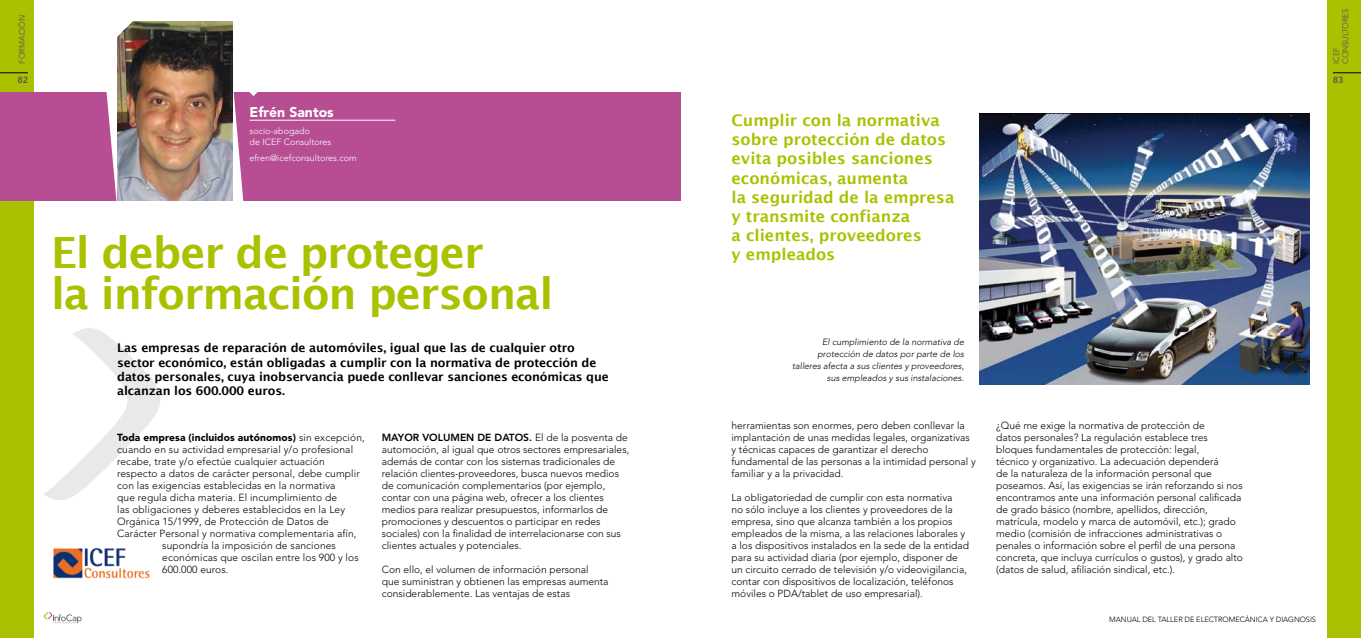
<style>
.page{position:relative;width:1361px;height:638px;background:#fff}
.page>*{position:absolute;margin:0;border:0;box-sizing:border-box;transform-origin:0 0}
.t1{font:600 43px/41px "Lucida Sans";letter-spacing:-.025em;color:#aac100}
.t2{font:600 16px/19.2px "Lucida Sans";color:#aac100}
.t3{font:900 14px "Avenir";color:#fff}
.t4{font:600 12px/14.4px "Lucida Sans";letter-spacing:-.01em;color:#000}
.t5{font:300 10.2px/12px "Avenir";color:#000}
.t6{font:900 10.2px "Avenir";letter-spacing:.01em;color:#000}
.t7{font:italic 300 9px/12px "Avenir";color:#000;text-align:right}
.t8{font:300 9px/11px "Avenir";color:#fff}
.t9{font:800 9px "Avenir";color:#58585a}
.t10{font:8px/9px "Avenir";letter-spacing:-.025em;color:#58585a}
.t11{font:8px "Avenir";color:#58585a}
.t12{font:300 7.5px "Avenir";letter-spacing:-.01em;color:#000}
.s1{font-weight:300}
.s2{font-weight:800}
</style>
<div class="page">
<div style="left:0;top:0;width:34px;height:638px;background:#aac100"></div>
<svg style="left:0;top:73px;width:28px;height:1px"></svg>
<svg style="left:44px;top:612px;width:38px;height:12px"></svg>
<div style="left:1327px;top:0;width:34px;height:638px;background:#aac100"></div>
<svg style="left:1333px;top:73px;width:28px;height:1px"></svg>
<img style="left:979px;top:113px;width:330px;height:271px">
<div style="left:0;top:92px;width:680px;height:109px;background:#b74e94"></div>
<svg style="left:44px;top:328px;width:117px;height:172px"></svg>
<hr style="left:249px;top:120px;width:146px;height:1px;background:#fff">
<img style="left:106px;top:21px;width:151px;height:180px">
<img style="left:53px;top:547px;width:97px;height:32px">
<p class="t11" style="left:18px;top:64px;width:51px;rotate:-90deg">formación</p>
<p class="t9" style="left:17px;top:74px;width:12px">82</p>
<h3 class="t3" style="left:249px;top:104px;width:86px">Efrén Santos</h3>
<p class="t8" style="left:249px;top:125px;width:83px">socio-abogado<br>de ICEF Consultores</p>
<p class="t8" style="left:249px;top:153px;width:109px">efren@icefconsultores.com</p>
<h1 class="t1" style="left:51px;top:231px;width:504px">El deber de proteger<br>la información personal</h1>
<p class="t4" style="left:117px;top:341px;width:493px">Las empresas de reparación de automóviles, igual que las de cualquier otro sector económico, están obligadas a cumplir con la normativa de protección de datos personales, cuya inobservancia puede conllevar sanciones económicas que alcanzan los 600.000 euros.</p>
<p class="t6" style="left:117px;top:431px;width:249px">Toda empresa (incluidos autónomos) <span class="s1">sin excepción,</span></p>
<p class="t5" style="left:117px;top:443px;width:237px">cuando en su actividad empresarial y/o profesional</p>
<p class="t5" style="left:117px;top:455px;width:209px">recabe, trate y/o efectúe cualquier actuación</p>
<p class="t5" style="left:117px;top:467px;width:244px">respecto a datos de carácter personal, debe cumplir</p>
<p class="t5" style="left:117px;top:479px;width:220px">con las exigencias establecidas en la normativa</p>
<p class="t5" style="left:117px;top:491px;width:221px">que regula dicha materia. El incumplimiento de</p>
<p class="t5" style="left:117px;top:503px;width:229px">las obligaciones y deberes establecidos en la Ley</p>
<p class="t5" style="left:117px;top:515px;width:213px">Orgánica 15/1999, de Protección de Datos de</p>
<p class="t5" style="left:117px;top:527px;width:241px">Carácter Personal y normativa complementaria afín,</p>
<p class="t5" style="left:162px;top:539px;width:175px">supondría la imposición de sanciones</p>
<p class="t5" style="left:162px;top:551px;width:198px">económicas que oscilan entre los 900 y los</p>
<p class="t5" style="left:162px;top:563px;width:68px">600.000 euros.</p>
<p class="t5" style="left:382px;top:431px;width:249px"><span class="s2">MAYOR VOLUMEN DE DATOS.</span> El de la posventa de automoción, al igual que otros sectores empresariales, además de contar con los sistemas tradicionales de relación clientes-proveedores, busca nuevos medios de comunicación complementarios (por ejemplo, contar con una página web, ofrecer a los clientes medios para realizar presupuestos, informarlos de promociones y descuentos o participar en redes sociales) con la finalidad de interrelacionarse con sus clientes actuales y potenciales.</p>
<p class="t5" style="left:382px;top:563px;width:228px">Con ello, el volumen de información personal que suministran y obtienen las empresas aumenta considerablemente. Las ventajas de estas</p>
<h2 class="t2" style="left:731px;top:111px;width:224px">Cumplir con la normativa sobre protección de datos evita posibles sanciones económicas, aumenta<br>la seguridad de la empresa y transmite confianza<br>a clientes, proveedores<br>y empleados</h2>
<p class="t10" style="left:1332px;top:64px;width:56px;rotate:-90deg">ICEF<br>CONSULTORES</p>
<p class="t9" style="left:1333px;top:74px;width:12px">83</p>
<p class="t7" style="left:792px;top:336px;width:173px">El cumplimiento de la normativa de protección de datos por parte de los talleres afecta a sus clientes y proveedores, sus empleados y sus instalaciones.</p>
<p class="t5" style="left:731px;top:419px;width:246px">herramientas son enormes, pero deben conllevar la implantación de unas medidas legales, organizativas y técnicas capaces de garantizar el derecho fundamental de las personas a la intimidad personal y familiar y a la privacidad.</p>
<p class="t5" style="left:731px;top:491px;width:239px">La obligatoriedad de cumplir con esta normativa<br>no sólo incluye a los clientes y proveedores de la empresa, sino que alcanza también a los propios empleados de la misma, a las relaciones laborales y a los dispositivos instalados en la sede de la entidad para su actividad diaria (por ejemplo, disponer de un circuito cerrado de televisión y/o videovigilancia, contar con dispositivos de localización, teléfonos móviles o PDA/tablet de uso empresarial).</p>
<p class="t5" style="left:996px;top:419px;width:248px">¿Qué me exige la normativa de protección de<br>datos personales? La regulación establece tres bloques fundamentales de protección: legal,<br>técnico y organizativo. La adecuación dependerá<br>de la naturaleza de la información personal que poseamos. Así, las exigencias se irán reforzando si nos encontramos ante una información personal calificada de grado básico (nombre, apellidos, dirección, matrícula, modelo y marca de automóvil, etc.); grado medio (comisión de infracciones administrativas o penales o información sobre el perfil de una persona concreta, que incluya currículos o gustos), y grado alto (datos de salud, afiliación sindical, etc.).</p>
<p class="t12" style="left:1109px;top:615px;width:208px">MANUAL DEL TALLER DE ELECTROMECÁNICA Y DIAGNOSIS</p>
</div>
